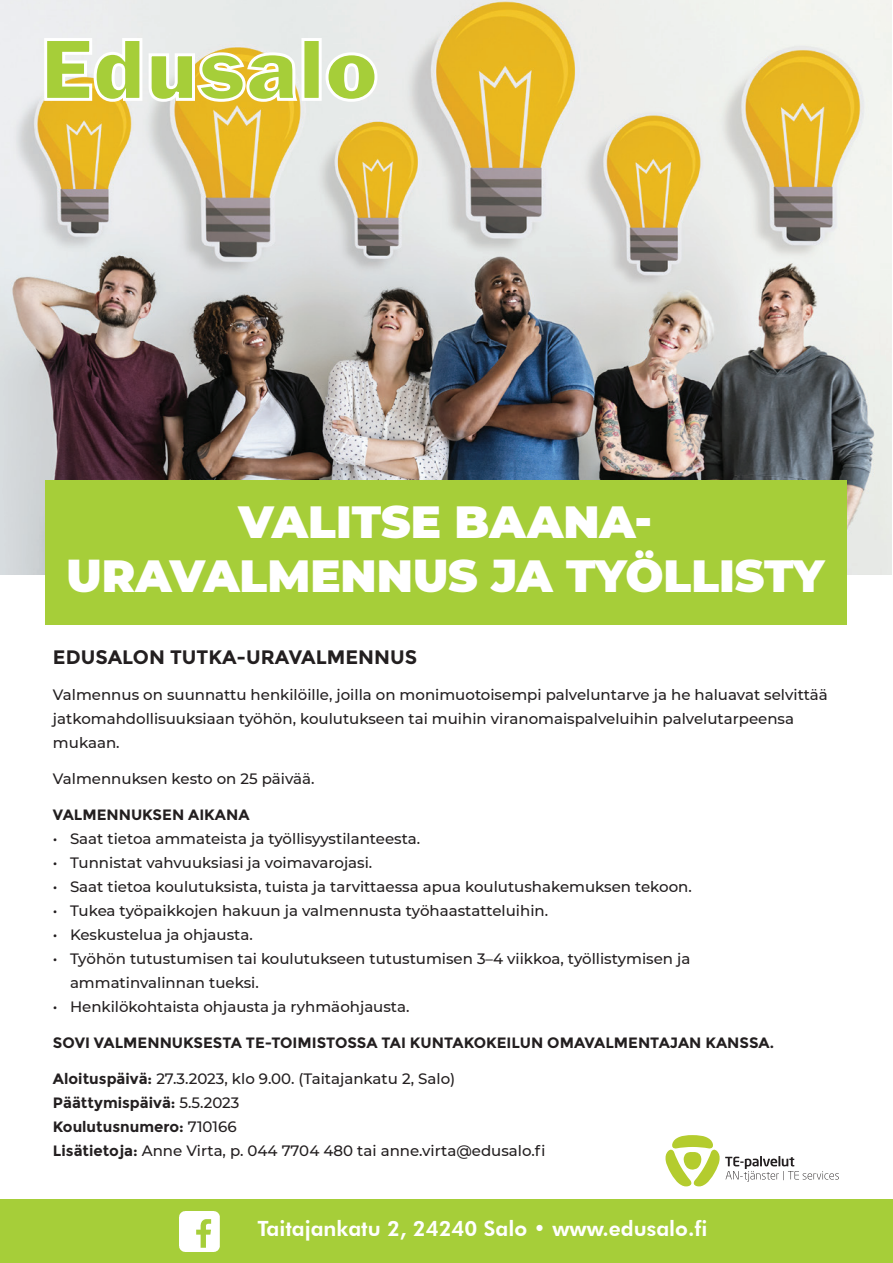
<style>
.page{position:relative;width:893px;height:1263px;background:#fff}
.page>*{position:absolute;margin:0;border:0;box-sizing:border-box;transform-origin:0 0}
.t1{font:900 45px/54px "Montserrat";color:#fff;text-align:center}
.t2{font:800 21px "Futura BT";color:#fff}
.t3{font:700 19.5px "Montserrat";color:#231f20}
.t4{font:500 15px/24px "Montserrat";color:#231f20}
.t5{font:700 15px "Montserrat";color:#231f20}
.s1{font-weight:700}
</style>
<div class="page">
<img style="left:0;top:0;width:892px;height:574px">
<div style="left:46px;top:480px;width:801px;height:145px;background:#a6ce39"></div>
<svg style="left:43px;top:37px;width:336px;height:66px"></svg>
<div style="left:0;top:1199px;width:893px;height:64px;background:#a6ce39"></div>
<img style="left:179px;top:1211px;width:40px;height:40px">
<svg style="left:665px;top:1135px;width:174px;height:52px"></svg>
<h1 class="t1" style="left:67px;top:492px;width:759px">VALITSE BAANA-<br>URAVALMENNUS JA TYÖLLISTY</h1>
<h1 class="t3" style="left:53px;top:645px;width:366px">EDUSALON TUTKA-URAVALMENNUS</h1>
<p class="t4" style="left:53px;top:682px;width:776px">Valmennus on suunnattu henkilöille, joilla on monimuotoisempi palveluntarve ja he haluavat selvittää jatkomahdollisuuksiaan työhön, koulutukseen tai muihin viranomaispalveluihin palvelutarpeensa mukaan.</p>
<p class="t4" style="left:53px;top:766px;width:263px">Valmennuksen kesto on 25 päivää.</p>
<p class="t5" style="left:53px;top:805px;width:198px">VALMENNUKSEN AIKANA</p>
<p class="t4" style="left:53px;top:826px;width:369px">• Saat tietoa ammateista ja työllisyystilanteesta.</p>
<p class="t4" style="left:53px;top:850px;width:321px">• Tunnistat vahvuuksiasi ja voimavarojasi.</p>
<p class="t4" style="left:53px;top:874px;width:640px">• Saat tietoa koulutuksista, tuista ja tarvittaessa apua koulutushakemuksen tekoon.</p>
<p class="t4" style="left:53px;top:898px;width:497px">• Tukea työpaikkojen hakuun ja valmennusta työhaastatteluihin.</p>
<p class="t4" style="left:53px;top:922px;width:201px">• Keskustelua ja ohjausta.</p>
<p class="t4" style="left:53px;top:946px;width:639px">• Työhön tutustumisen tai koulutukseen tutustumisen 3–4 viikkoa, työllistymisen ja</p>
<p class="t4" style="left:70px;top:970px;width:190px">ammatinvalinnan tueksi.</p>
<p class="t4" style="left:53px;top:994px;width:358px">• Henkilökohtaista ohjausta ja ryhmäohjausta.</p>
<p class="t5" style="left:53px;top:1033px;width:722px">SOVI VALMENNUKSESTA TE-TOIMISTOSSA TAI KUNTAKOKEILUN OMAVALMENTAJAN KANSSA.</p>
<p class="t4" style="left:53px;top:1066px;width:494px"><span class="s1">Aloituspäivä:</span> 27.3.2023, klo 9.00. (Taitajankatu 2, Salo)<br><span class="s1">Päättymispäivä:</span> 5.5.2023<br><span class="s1">Koulutusnumero:</span> 710166<br><span class="s1">Lisätietoja:</span> Anne Virta, p. 044 7704 480 tai anne.virta@edusalo.fi</p>
<h1 class="t2" style="left:257px;top:1216px;width:451px">Taitajankatu 2, 24240 Salo • www.edusalo.fi</h1>
</div>
